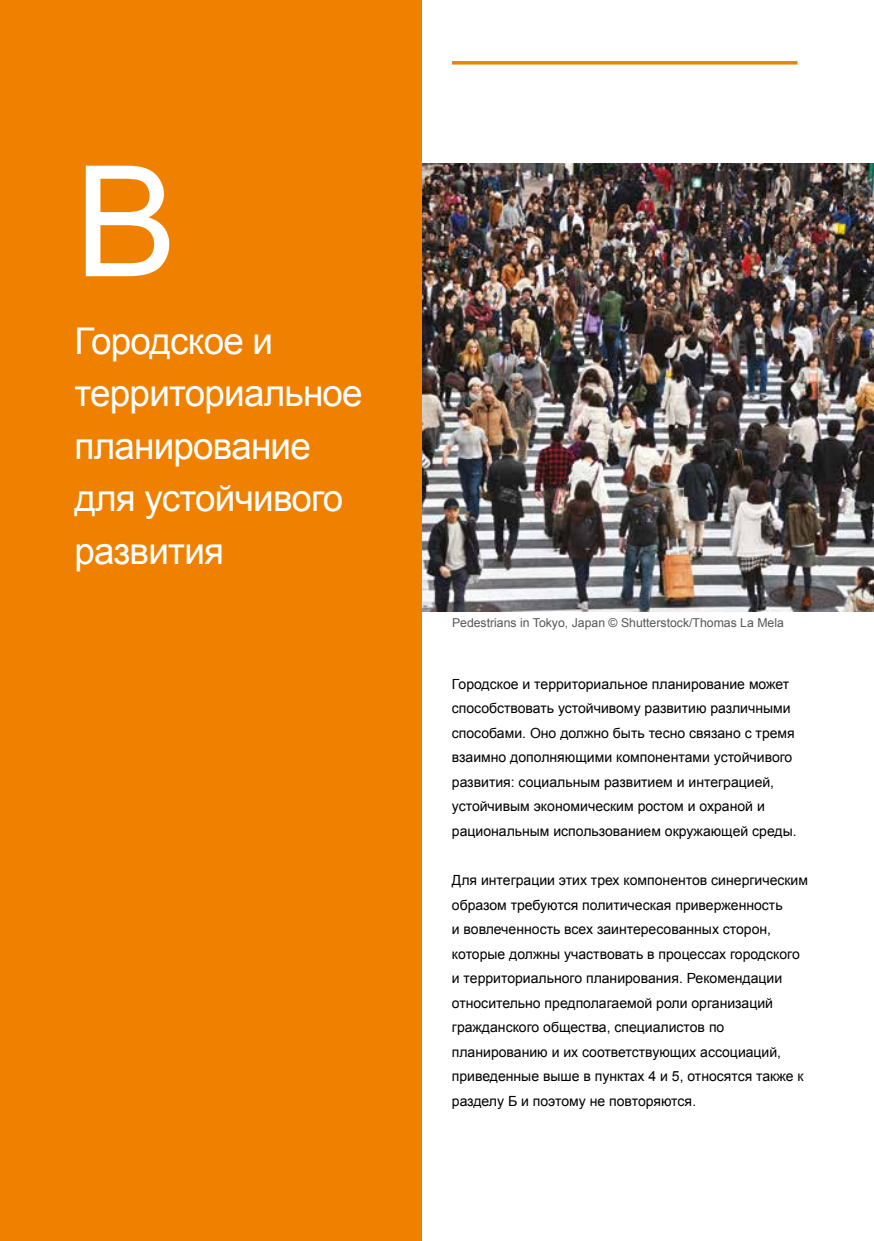
<style>
.page{position:relative;width:874px;height:1241px;background:#fff}
.page>*{position:absolute;margin:0;border:0;box-sizing:border-box;transform-origin:0 0}
.t1{font:154.35px "Arial";color:#fff}
.t2{font:36.75px/52.5px "Arial";letter-spacing:-.02em;color:#fff}
.t3{font:14px/24.5px "Arial";color:#000}
.t4{font:12.25px "Arial";color:#575756}
.s1{font-family:"Frutiger LT Std";font-weight:300;font-size:15.75px}
</style>
<div class="page">
<svg style="left:452px;top:61px;width:345px;height:4px"></svg>
<img style="left:422px;top:164px;width:451px;height:447px">
<div style="left:0;top:0;width:422px;height:1240px;background:#f08100"></div>
<hr style="left:873px;top:0;width:1px;height:1240px;background:#f08100">
<h1 class="t1" style="left:74px;top:121px;width:104px">B</h1>
<h2 class="t2" style="left:74px;top:315px;width:289px">Городское и территориальное планирование для устойчивого развития</h2>
<p class="t4" style="left:452px;top:614px;width:333px">Pedestrians in Tokyo, Japan © Shutterstock/Thomas La Mela</p>
<p class="t3" style="left:451px;top:671px;width:346px">Городское и территориальное планирование может способствовать устойчивому развитию различными способами. Оно должно быть тесно связано с тремя взаимно дополняющими компонентами устойчивого развития: социальным развитием и интеграцией, устойчивым экономическим ростом и охраной и рациональным использованием окружающей среды.</p>
<p class="t3" style="left:451px;top:867px;width:357px">Для интеграции этих трех компонентов синергическим образом требуются политическая приверженность<br>и вовлеченность всех заинтересованных сторон, которые должны участвовать в процессах городского и территориального планирования. Рекомендации относительно предполагаемой роли организаций гражданского общества, специалистов по планированию и их соответствующих ассоциаций, приведенные выше в пунктах 4 и 5, относятся также к разделу Б и поэтому не повторяются<span class="s1">.</span></p>
</div>
